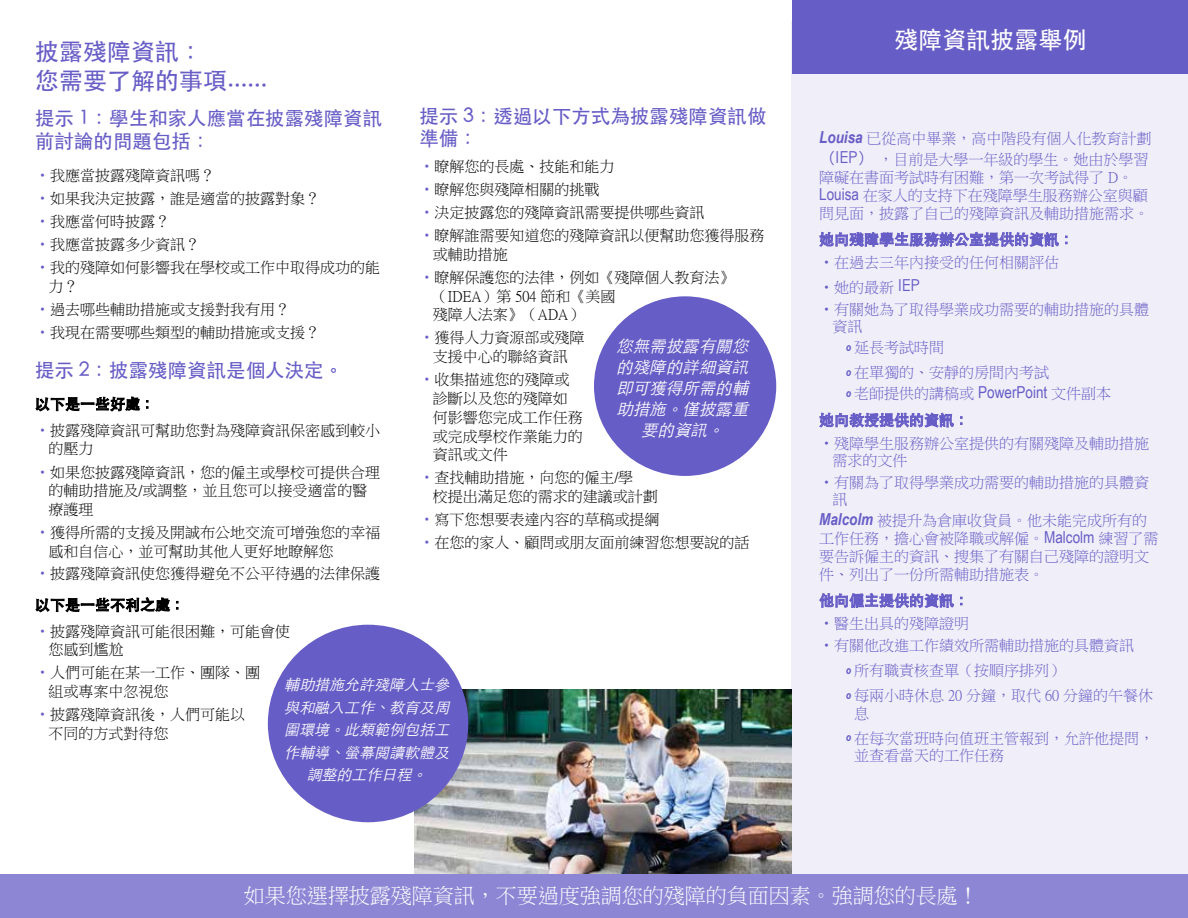
<style>
.page{position:relative;width:1188px;height:918px;background:#fff}
.page>*{position:absolute;margin:0;border:0;box-sizing:border-box;transform-origin:0 0}
.t1{font:500 24px/28.8px "ST Heiti TC";color:#675dc6}
.t2{font:500 24px "ST Heiti TC";color:#fff}
.t3{font:21px "P Ming Li U";color:#fff}
.t4{font:500 19.5px/22.5px "ST Heiti TC";color:#675dc6}
.t5{font:italic 300 16.5px/21px "ST Heiti TC";color:#fff;text-align:center}
.t6{font:15px/18.8px "P Ming Li U";color:#000}
.t7{font:15px/18px "P Ming Li U";color:#675dc6}
.t8{font:italic 300 15px/22.5px "ST Heiti TC";color:#fff;text-align:center}
.t9{font:500 15px "ST Heiti TC";color:#675dc6}
.t10{font:500 15px "ST Heiti TC";color:#000}
.s1{color:#675dc6}
.s2{font-family:"Arial Narrow";font-weight:700;font-style:italic;font-size:16.5px}
.s3{font-family:"ST Xihei";font-size:16.5px}
.s4{font-family:"Arial Narrow";font-size:16.5px}
</style>
<div class="page">
<div style="left:791px;top:21px;width:397px;height:897px;background:#f0eff9"></div>
<svg style="left:820px;top:231px;width:239px;height:16px"></svg>
<svg style="left:820px;top:413px;width:134px;height:15px"></svg>
<svg style="left:820px;top:593px;width:134px;height:16px"></svg>
<img style="left:414px;top:690px;width:378px;height:185px">
<div style="left:0;top:875px;width:1188px;height:43px;background:#8d86d5"></div>
<div style="left:268px;top:625px;width:200px;height:197px;background:#675dc6;border-radius:50%"></div>
<div style="left:594px;top:296px;width:182px;height:180px;background:#675dc6;border-radius:50%"></div>
<div style="left:793px;top:0;width:395px;height:74px;background:#675dc6"></div>
<svg style="left:36px;top:397px;width:104px;height:14px"></svg>
<svg style="left:36px;top:598px;width:134px;height:14px"></svg>
<h1 class="t1" style="left:35px;top:37px;width:233px">披露殘障資訊：<br>您需要了解的事項......</h1>
<h3 class="t4" style="left:35px;top:107px;width:349px">提示 1：學生和家人應當在披露殘障資訊前討論的問題包括：</h3>
<p class="t6" style="left:35px;top:166px;width:181px"><span class="s1">•</span>我應當披露殘障資訊嗎？</p>
<p class="t6" style="left:35px;top:189px;width:286px"><span class="s1">•</span>如果我決定披露，誰是適當的披露對象？</p>
<p class="t6" style="left:35px;top:212px;width:137px"><span class="s1">•</span>我應當何時披露？</p>
<p class="t6" style="left:35px;top:235px;width:166px"><span class="s1">•</span>我應當披露多少資訊？</p>
<p class="t6" style="left:49px;top:258px;width:333px;text-indent:-14px"><span class="s1">•</span>我的殘障如何影響我在學校或工作中取得成功的能力？</p>
<p class="t6" style="left:35px;top:300px;width:256px"><span class="s1">•</span>過去哪些輔助措施或支援對我有用？</p>
<p class="t6" style="left:35px;top:323px;width:286px"><span class="s1">•</span>我現在需要哪些類型的輔助措施或支援？</p>
<h3 class="t4" style="left:35px;top:358px;width:310px">提示 2：披露殘障資訊是個人決定。</h3>
<p class="t10" style="left:35px;top:396px;width:122px">以下是一些好處：</p>
<p class="t6" style="left:49px;top:421px;width:333px;text-indent:-14px"><span class="s1">•</span>披露殘障資訊可幫助您對為殘障資訊保密感到較小的壓力</p>
<p class="t6" style="left:49px;top:463px;width:333px;text-indent:-14px"><span class="s1">•</span>如果您披露殘障資訊，您的僱主或學校可提供合理的輔助措施及/或調整，並且您可以接受適當的醫療護理</p>
<p class="t6" style="left:49px;top:523px;width:333px;text-indent:-14px"><span class="s1">•</span>獲得所需的支援及開誠布公地交流可增強您的幸福感和自信心，並可幫助其他人更好地瞭解您</p>
<p class="t6" style="left:35px;top:564px;width:346px"><span class="s1">•</span>披露殘障資訊使您獲得避免不公平待遇的法律保護</p>
<p class="t10" style="left:35px;top:596px;width:152px">以下是一些不利之處：</p>
<p class="t6" style="left:49px;top:622px;width:243px;text-indent:-14px"><span class="s1">•</span>披露殘障資訊可能很困難，可能會使您感到尷尬</p>
<p class="t6" style="left:49px;top:664px;width:213px;text-indent:-14px"><span class="s1">•</span>人們可能在某一工作、團隊、團組或專案中忽視您</p>
<p class="t6" style="left:49px;top:705px;width:198px;text-indent:-14px"><span class="s1">•</span>披露殘障資訊後，人們可能以不同的方式對待您</p>
<h3 class="t4" style="left:419px;top:104px;width:349px">提示 3：透過以下方式為披露殘障資訊做準備：</h3>
<p class="t6" style="left:419px;top:157px;width:196px"><span class="s1">•</span>瞭解您的長處、技能和能力</p>
<p class="t6" style="left:419px;top:180px;width:181px"><span class="s1">•</span>瞭解您與殘障相關的挑戰</p>
<p class="t6" style="left:419px;top:203px;width:286px"><span class="s1">•</span>決定披露您的殘障資訊需要提供哪些資訊</p>
<p class="t6" style="left:433px;top:226px;width:333px;text-indent:-14px"><span class="s1">•</span>瞭解誰需要知道您的殘障資訊以便幫助您獲得服務或輔助措施</p>
<p class="t6" style="left:433px;top:268px;width:303px;text-indent:-14px"><span class="s1">•</span>瞭解保護您的法律，例如《殘障個人教育法》（IDEA）第 504 節和《美國<br>殘障人法案》（ADA）</p>
<p class="t6" style="left:419px;top:329px;width:166px;text-align:center"><span class="s1">•</span>獲得人力資源部或殘障支援中心的聯絡資訊</p>
<p class="t6" style="left:433px;top:370px;width:151px;text-indent:-14px"><span class="s1">•</span>收集描述您的殘障或診斷以及您的殘障如何影響您完成工作任務或完成學校作業能力的資訊或文件</p>
<p class="t6" style="left:433px;top:468px;width:226px;text-indent:-14px"><span class="s1">•</span>查找輔助措施，向您的僱主/學<br>校提出滿足您的需求的建議或計劃</p>
<p class="t6" style="left:419px;top:510px;width:241px"><span class="s1">•</span>寫下您想要表達內容的草稿或提綱</p>
<p class="t6" style="left:419px;top:533px;width:331px"><span class="s1">•</span>在您的家人、顧問或朋友面前練習您想要說的話</p>
<p class="t5" style="left:616px;top:334px;width:139px">您無需披露有關您的殘障的詳細資訊即可獲得所需的輔助措施。僅披露重要的資訊。</p>
<p class="t8" style="left:284px;top:672px;width:172px">輔助措施允許殘障人士參與和融入工作、教育及周圍環境。此類範例包括工作輔導、螢幕閱讀軟體及調整的工作日程。</p>
<h1 class="t2" style="left:894px;top:27px;width:193px">殘障資訊披露舉例</h1>
<p class="t7" style="left:819px;top:128px;width:334px;line-height:21px"><span class="s2">Louisa</span> 已從高中畢業，高中階段有個人化教育計劃<span class="s3">（IEP）</span> ，目前是大學一年級的學生。她由於學習</p>
<p class="t7" style="left:819px;top:168px;width:332px">障礙在書面考試時有困難，第一次考試得了 D。<br><span class="s4">Louisa</span> 在家人的支持下在殘障學生服務辦公室與顧問見面，披露了自己的殘障資訊及輔助措施需求。</p>
<p class="t9" style="left:819px;top:231px;width:256px">她向殘障學生服務辦公室提供的資訊：</p>
<p class="t7" style="left:819px;top:253px;width:241px">•在過去三年內接受的任何相關評估</p>
<p class="t7" style="left:819px;top:279px;width:103px">•她的最新 <span class="s3">IEP</span></p>
<p class="t7" style="left:833px;top:301px;width:318px;line-height:17.2px;text-indent:-14px">•有關她為了取得學業成功需要的輔助措施的具體資訊</p>
<p class="t7" style="left:845px;top:335px;width:205px;line-height:25.3px"><span class="s2">º</span> 延長考試時間<br><span class="s2">º</span> 在單獨的、安靜的房間內考試</p>
<p class="t7" style="left:845px;top:385px;width:267px"><span class="s2">º</span> 老師提供的講稿或 <span class="s4">PowerPoint</span> 文件副本</p>
<p class="t9" style="left:819px;top:412px;width:151px">她向教授提供的資訊：</p>
<p class="t7" style="left:833px;top:435px;width:318px;line-height:17.2px;text-indent:-14px">•殘障學生服務辦公室提供的有關殘障及輔助措施需求的文件</p>
<p class="t7" style="left:833px;top:473px;width:318px;line-height:17.2px;text-indent:-14px">•有關為了取得學業成功需要的輔助措施的具體資訊</p>
<p class="t7" style="left:819px;top:511px;width:341px"><span class="s2">Malcolm</span> 被提升為倉庫收貨員。他未能完成所有的工作任務，擔心會被降職或解僱。<span class="s4">Malcolm</span> 練習了需要告訴僱主的資訊、搜集了有關自己殘障的證明文件、列出了一份所需輔助措施表。</p>
<p class="t9" style="left:819px;top:592px;width:151px">他向僱主提供的資訊：</p>
<p class="t7" style="left:819px;top:615px;width:151px">•醫生出具的殘障證明</p>
<p class="t7" style="left:845px;top:632px;width:309px;line-height:25.3px;text-indent:-26px">•有關他改進工作績效所需輔助措施的具體資訊<br><span class="s2">º</span> 所有職責核查單（按順序排列）<br><span class="s2">º</span> 每兩小時休息 20 分鐘，取代 60 分鐘的午餐休</p>
<p class="t7" style="left:845px;top:700px;width:310px;line-height:25.3px;text-indent:9px">息<br><span class="s2">º</span> 在每次當班時向值班主管報到，允許他提問，</p>
<p class="t7" style="left:854px;top:747px;width:151px">並查看當天的工作任務</p>
<h2 class="t3" style="left:244px;top:885px;width:737px">如果您選擇披露殘障資訊，不要過度強調您的殘障的負面因素。強調您的長處！</h2>
</div>
